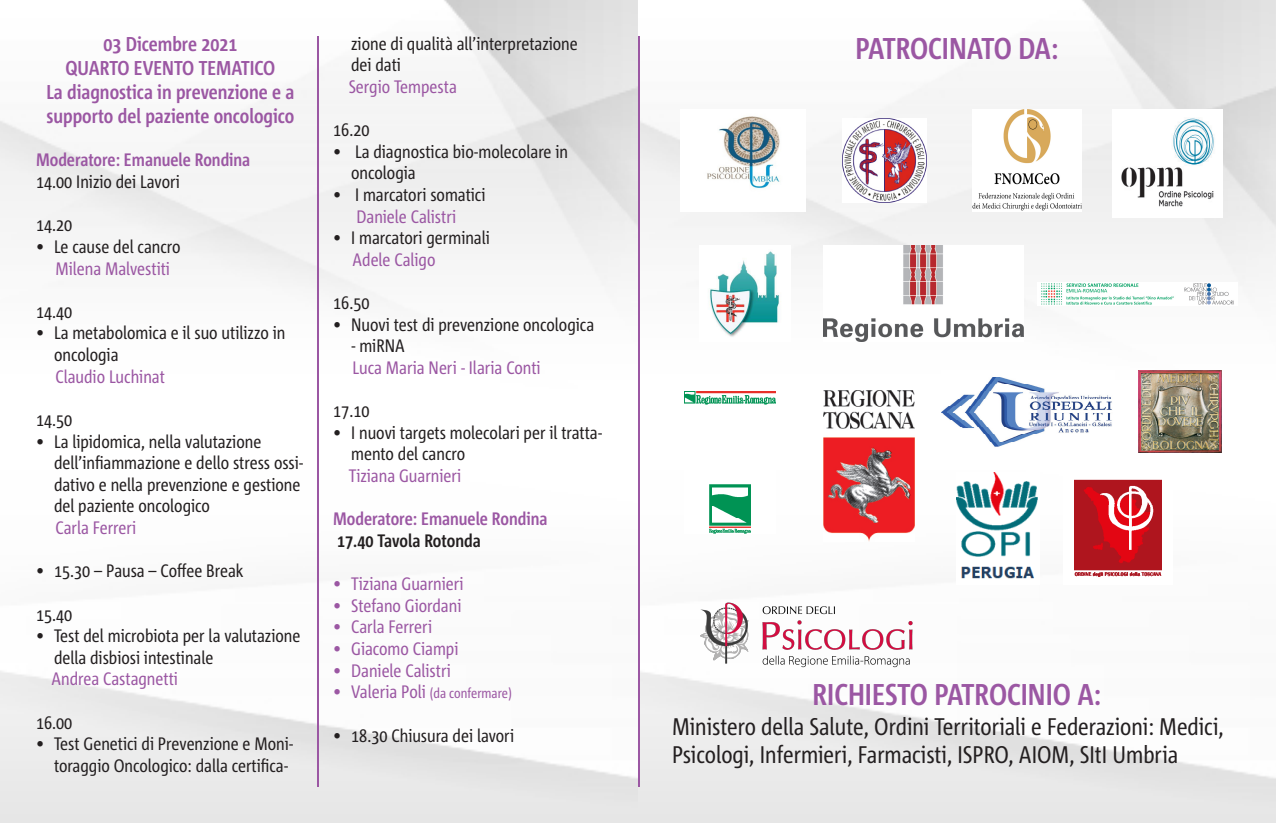
<style>
.page{position:relative;width:1276px;height:823px;background:#fff}
.page>*{position:absolute;margin:0;border:0;box-sizing:border-box;transform-origin:0 0}
.t1{font:700 30px "Corpid Cd OT";color:#9b57a3}
.t2{font:24px/28.8px "Corpid Cd OT";color:#231f20}
.t3{font:700 20px "Corpid Cd OT";color:#9b57a3}
.t4{font:18px/21.6px "Corpid Cd OT";color:#231f20}
.t5{font:18px "Corpid Cd OT";color:#9b57a3}
.t6{font:700 18px "Corpid Cd OT";color:#9b57a3}
.t7{font:700 18px "Corpid Cd OT";color:#231f20}
.t8{font:14px "Corpid Cd OT";color:#9b57a3}
.s1{font-size:18px}
</style>
<div class="page">
<img style="left:0;top:0;width:1276px;height:822px">
<img style="left:680px;top:109px;width:125px;height:102px">
<img style="left:843px;top:118px;width:83px;height:84px">
<img style="left:972px;top:109px;width:109px;height:102px">
<img style="left:1113px;top:109px;width:109px;height:108px">
<img style="left:699px;top:245px;width:91px;height:97px">
<img style="left:685px;top:391px;width:90px;height:142px">
<img style="left:823px;top:245px;width:200px;height:97px">
<img style="left:823px;top:390px;width:91px;height:151px">
<img style="left:1037px;top:282px;width:200px;height:23px">
<div style="left:317px;top:36px;width:2px;height:750px;border:1px solid #9b57a3"></div>
<div style="left:638px;top:36px;width:2px;height:750px;border:1px solid #9b57a3"></div>
<img style="left:941px;top:370px;width:173px;height:82px">
<img style="left:957px;top:472px;width:82px;height:112px">
<img style="left:1063px;top:472px;width:109px;height:112px">
<img style="left:1138px;top:370px;width:83px;height:82px">
<img style="left:701px;top:601px;width:232px;height:69px">
<p class="t3" style="left:103px;top:32px;width:135px">03 Dicembre 2021</p>
<p class="t3" style="left:65px;top:56px;width:211px">QUARTO EVENTO TEMATICO</p>
<p class="t3" style="left:46px;top:80px;width:249px">La diagnostica in prevenzione e a</p>
<p class="t3" style="left:46px;top:104px;width:249px">supporto del paziente oncologico</p>
<p class="t6" style="left:36px;top:149px;width:216px">Moderatore: Emanuele Rondina</p>
<p class="t4" style="left:36px;top:171px;width:145px">14.00 Inizio dei Lavori</p>
<p class="t4" style="left:36px;top:214px;width:38px">14.20</p>
<p class="t4" style="left:36px;top:235px;width:146px">• Le cause del cancro</p>
<p class="t5" style="left:55px;top:257px;width:116px">Milena Malvestiti</p>
<p class="t4" style="left:36px;top:300px;width:38px">14.40</p>
<p class="t4" style="left:54px;top:322px;width:233px;text-indent:-18px">• La metabolomica e il suo utilizzo in oncologia</p>
<p class="t5" style="left:55px;top:365px;width:111px">Claudio Luchinat</p>
<p class="t4" style="left:36px;top:408px;width:38px">14.50</p>
<p class="t4" style="left:54px;top:430px;width:251px;text-indent:-18px">• La lipidomica, nella valutazione dell’infiammazione e dello stress ossi&shy;dativo e nella prevenzione e gestione del paziente oncologico</p>
<p class="t5" style="left:55px;top:517px;width:82px">Carla Ferreri</p>
<p class="t4" style="left:36px;top:559px;width:209px">• 15.30 – Pausa – Coffee Break</p>
<p class="t4" style="left:36px;top:603px;width:38px">15.40</p>
<p class="t4" style="left:54px;top:624px;width:248px;text-indent:-18px">• Test del microbiota per la valutazione della disbiosi intestinale</p>
<p class="t5" style="left:52px;top:668px;width:128px">Andrea Castagnetti</p>
<p class="t4" style="left:36px;top:711px;width:38px">16.00</p>
<p class="t4" style="left:36px;top:732px;width:259px;text-align:right">• Test Genetici di Prevenzione e Moni&shy;toraggio Oncologico: dalla certifica-</p>
<p class="t4" style="left:351px;top:32px;width:228px">zione di qualità all’interpretazione dei dati</p>
<p class="t5" style="left:349px;top:76px;width:110px">Sergio Tempesta</p>
<p class="t4" style="left:333px;top:119px;width:38px">16.20</p>
<p class="t4" style="left:351px;top:140px;width:218px;text-indent:-18px">• La diagnostica bio-molecolare in oncologia</p>
<p class="t4" style="left:333px;top:183px;width:154px">• I marcatori somatici</p>
<p class="t5" style="left:356px;top:205px;width:101px">Daniele Calistri</p>
<p class="t4" style="left:333px;top:227px;width:158px">• I marcatori germinali</p>
<p class="t5" style="left:353px;top:249px;width:84px">Adele Caligo</p>
<p class="t4" style="left:333px;top:291px;width:38px">16.50</p>
<p class="t4" style="left:333px;top:313px;width:262px">• Nuovi test di prevenzione oncologica</p>
<p class="t4" style="left:351px;top:335px;width:55px">- miRNA</p>
<p class="t5" style="left:353px;top:357px;width:189px">Luca Maria Neri - Ilaria Conti</p>
<p class="t4" style="left:333px;top:399px;width:38px">17.10</p>
<p class="t4" style="left:351px;top:421px;width:252px;text-indent:-18px">• I nuovi targets molecolari per il tratta&shy;mento del cancro</p>
<p class="t5" style="left:349px;top:465px;width:114px">Tiziana Guarnieri</p>
<p class="t6" style="left:333px;top:508px;width:216px">Moderatore: Emanuele Rondina</p>
<p class="t7" style="left:337px;top:529px;width:145px">17.40 Tavola Rotonda</p>
<p class="t5" style="left:333px;top:573px;width:132px">• Tiziana Guarnieri</p>
<p class="t5" style="left:333px;top:594px;width:130px">• Stefano Giordani</p>
<p class="t5" style="left:333px;top:616px;width:100px">• Carla Ferreri</p>
<p class="t5" style="left:333px;top:637px;width:127px">• Giacomo Ciampi</p>
<p class="t5" style="left:333px;top:659px;width:119px">• Daniele Calistri</p>
<p class="t8" style="left:333px;top:684px;width:180px"><span class="s1">• Valeria Poli</span> (da confermare)</p>
<p class="t4" style="left:333px;top:723px;width:182px">• 18.30 Chiusura dei lavori</p>
<p class="t1" style="left:855px;top:30px;width:204px">PATROCINATO DA:</p>
<p class="t1" style="left:812px;top:676px;width:290px">RICHIESTO PATROCINIO A:</p>
<p class="t2" style="left:672px;top:711px;width:553px">Ministero della Salute, Ordini Territoriali e Federazioni: Medici,<br>Psicologi, Infermieri, Farmacisti, ISPRO, AIOM, SItI Umbria</p>
</div>
